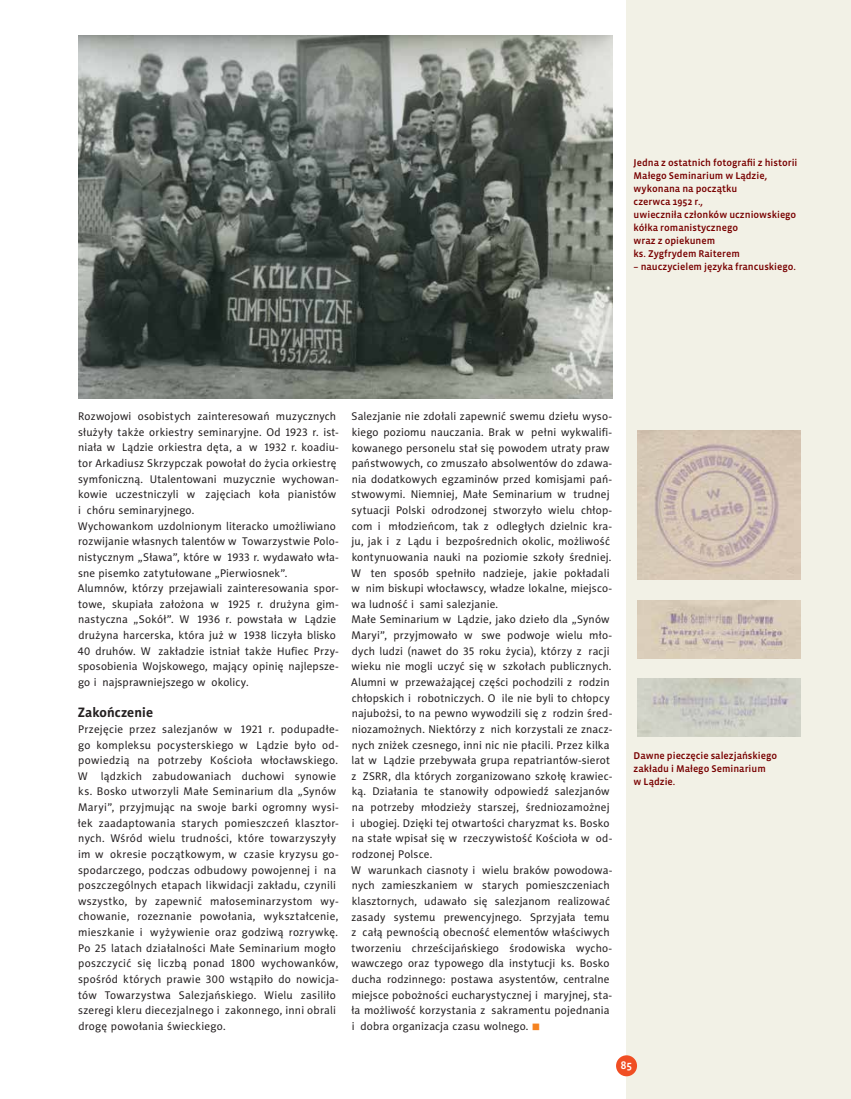
<style>
.page{position:relative;width:851px;height:1099px;background:#fff}
.page>*{position:absolute;margin:0;border:0;box-sizing:border-box;transform-origin:0 0}
.t1{font:700 13.75px "Naomi Sans EFN";letter-spacing:.005em;color:#231f20}
.t2{font:11.25px/15.6px "Naomi Sans EFN";letter-spacing:.015em;color:#231f20}
.t3{font:500 11.25px "Vista Sans OTCE";color:#fff}
.t4{font:500 10px/13px "Vista Sans OTCE";color:#780000}
.s1{color:#f58220}
</style>
<div class="page">
<div style="left:626px;top:0;width:224px;height:1098px;background:#f2f1e6"></div>
<div style="left:616px;top:1055px;width:21px;height:21px;background:#f04e23;border-radius:50%"></div>
<img style="left:78px;top:35px;width:534px;height:364px">
<img style="left:637px;top:431px;width:163px;height:148px">
<img style="left:637px;top:601px;width:163px;height:58px">
<img style="left:637px;top:679px;width:163px;height:58px">
<p class="t4" style="left:633px;top:156px;width:165px">Jedna z ostatnich fotografii z historii<br>Małego Seminarium w Lądzie, wykonana na początku<br>czerwca 1952 r.,<br>uwieczniła członków uczniowskiego kółka romanistycznego<br>wraz z opiekunem<br>ks. Zygfrydem Raiterem</p>
<p class="t4" style="left:633px;top:260px;width:164px">– nauczycielem języka francuskiego.</p>
<p class="t2" style="left:78px;top:408px;width:263px">Rozwojowi osobistych zainteresowań muzycznych służyły także orkiestry seminaryjne. Od 1923 r. ist&shy;niała w Lądzie orkiestra dęta, a w 1932 r. koadiu&shy;tor Arkadiusz Skrzypczak powołał do życia orkiestrę symfoniczną. Utalentowani muzycznie wychowan&shy;kowie uczestniczyli w zajęciach koła pianistów i chóru seminaryjnego.<br>Wychowankom uzdolnionym literacko umożliwiano rozwijanie własnych talentów w Towarzystwie Polo&shy;nistycznym „Sława”, które w 1933 r. wydawało wła&shy;sne pisemko zatytułowane „Pierwiosnek”.<br>Alumnów, którzy przejawiali zainteresowania spor&shy;towe, skupiała założona w 1925 r. drużyna gim&shy;nastyczna „Sokół”. W 1936 r. powstała w Lądzie drużyna harcerska, która już w 1938 liczyła blisko 40 druhów. W zakładzie istniał także Hufiec Przy&shy;sposobienia Wojskowego, mający opinię najlepsze&shy;go i najsprawniejszego w okolicy.</p>
<p class="t1" style="left:78px;top:704px;width:77px">Zakończenie</p>
<p class="t2" style="left:78px;top:721px;width:262px">Przejęcie przez salezjanów w 1921 r. podupadłe&shy;go kompleksu pocysterskiego w Lądzie było od&shy;powiedzią na potrzeby Kościoła włocławskiego.<br>W lądzkich zabudowaniach duchowi synowie ks. Bosko utworzyli Małe Seminarium dla „Synów Maryi”, przyjmując na swoje barki ogromny wysi&shy;łek zaadaptowania starych pomieszczeń klasztor&shy;nych. Wśród wielu trudności, które towarzyszyły im w okresie początkowym, w czasie kryzysu go&shy;spodarczego, podczas odbudowy powojennej i na poszczególnych etapach likwidacji zakładu, czynili wszystko, by zapewnić małoseminarzystom wy&shy;chowanie, rozeznanie powołania, wykształcenie, mieszkanie i wyżywienie oraz godziwą rozrywkę.<br>Po 25 latach działalności Małe Seminarium mogło poszczycić się liczbą ponad 1800 wychowanków, spośród których prawie 300 wstąpiło do nowicja&shy;tów Towarzystwa Salezjańskiego. Wielu zasiliło szeregi kleru diecezjalnego i zakonnego, inni obrali drogę powołania świeckiego.</p>
<p class="t2" style="left:351px;top:408px;width:262px">Salezjanie nie zdołali zapewnić swemu dziełu wyso&shy;kiego poziomu nauczania. Brak w pełni wykwalifi&shy;kowanego personelu stał się powodem utraty praw państwowych, co zmuszało absolwentów do zdawa&shy;nia dodatkowych egzaminów przed komisjami pań&shy;stwowymi. Niemniej, Małe Seminarium w trudnej sytuacji Polski odrodzonej stworzyło wielu chłop&shy;com i młodzieńcom, tak z odległych dzielnic kra&shy;ju, jak i z Lądu i bezpośrednich okolic, możliwość kontynuowania nauki na poziomie szkoły średniej.<br>W ten sposób spełniło nadzieje, jakie pokładali w nim biskupi włocławscy, władze lokalne, miejsco&shy;wa ludność i sami salezjanie.<br>Małe Seminarium w Lądzie, jako dzieło dla „Synów Maryi”, przyjmowało w swe podwoje wielu mło&shy;dych ludzi (nawet do 35 roku życia), którzy z racji wieku nie mogli uczyć się w szkołach publicznych.<br>Alumni w przeważającej części pochodzili z rodzin chłopskich i robotniczych. O ile nie byli to chłopcy najubożsi, to na pewno wywodzili się z rodzin śred&shy;niozamożnych. Niektórzy z nich korzystali ze znacz&shy;nych zniżek czesnego, inni nic nie płacili. Przez kilka lat w Lądzie przebywała grupa repatriantów-sierot z ZSRR, dla których zorganizowano szkołę krawiec&shy;ką. Działania te stanowiły odpowiedź salezjanów na potrzeby młodzieży starszej, średniozamożnej i ubogiej. Dzięki tej otwartości charyzmat ks. Bosko na stałe wpisał się w rzeczywistość Kościoła w od&shy;rodzonej Polsce.<br>W warunkach ciasnoty i wielu braków powodowa&shy;nych zamieszkaniem w starych pomieszczeniach klasztornych, udawało się salezjanom realizować zasady systemu prewencyjnego. Sprzyjała temu z całą pewnością obecność elementów właściwych tworzeniu chrześcijańskiego środowiska wycho&shy;wawczego oraz typowego dla instytucji ks. Bosko ducha rodzinnego: postawa asystentów, centralne miejsce pobożności eucharystycznej i maryjnej, sta&shy;ła możliwość korzystania z sakramentu pojednania i dobra organizacja czasu wolnego. <span class="s1">■</span></p>
<p class="t4" style="left:633px;top:749px;width:145px">Dawne pieczęcie salezjańskiego zakładu i Małego Seminarium<br>w Lądzie.</p>
<p class="t3" style="left:620px;top:1059px;width:13px">85</p>
</div>
